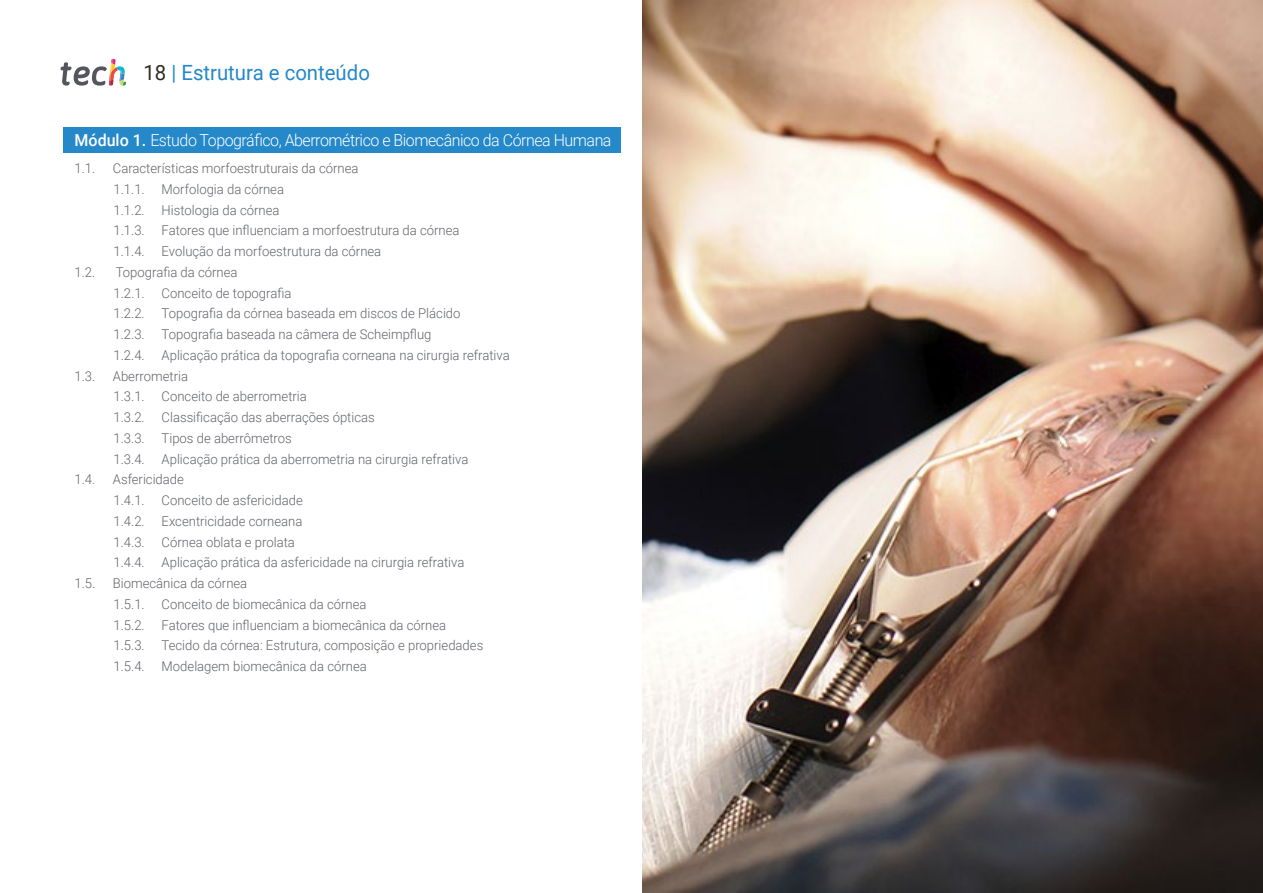
<style>
.page{position:relative;width:1263px;height:893px;background:#fff}
.page>*{position:absolute;margin:0;border:0;box-sizing:border-box;transform-origin:0 0}
.t1{font:21px "Roboto";color:#2488c9}
.t2{font:300 16.5px "Roboto";letter-spacing:-.03em;color:#fff}
.t3{font:300 13.5px/20.7px "Roboto";color:#61646a}
.s1{color:#312e20}
.s2{font-weight:500}
</style>
<div class="page">
<svg style="left:61px;top:59px;width:65px;height:27px"></svg>
<div style="left:64px;top:127px;width:557px;height:25px;background:#2488c9"></div>
<img style="left:642px;top:0;width:621px;height:893px">
<h1 class="t1" style="left:144px;top:57px;width:228px"><span class="s1">18</span> | Estrutura e conteúdo</h1>
<p class="t2" style="left:75px;top:128px;width:538px"><span class="s2">Módulo 1.</span> Estudo Topográfico, Aberrométrico e Biomecânico da Córnea Humana</p>
<p class="t3" style="left:75px;top:157px;width:22px">1.1.</p>
<p class="t3" style="left:113px;top:157px;width:348px">Características morfoestruturais da córnea<br>1.1.1. Morfologia da córnea<br>1.1.2. Histologia da córnea<br>1.1.3. Fatores que influenciam a morfoestrutura da córnea 1.1.4. Evolução da morfoestrutura da córnea</p>
<p class="t3" style="left:75px;top:261px;width:22px">1.2.</p>
<p class="t3" style="left:114px;top:261px;width:398px">Topografia da córnea<br>1.2.1. Conceito de topografia<br>1.2.2. Topografia da córnea baseada em discos de Plácido<br>1.2.3. Topografia baseada na câmera de Scheimpflug<br>1.2.4. Aplicação prática da topografia corneana na cirurgia refrativa</p>
<p class="t3" style="left:75px;top:365px;width:22px">1.3.</p>
<p class="t3" style="left:113px;top:365px;width:357px">Aberrometria<br>1.3.1. Conceito de aberrometria<br>1.3.2. Classificação das aberrações ópticas<br>1.3.3. Tipos de aberrômetros<br>1.3.4. Aplicação prática da aberrometria na cirurgia refrativa</p>
<p class="t3" style="left:75px;top:469px;width:22px">1.4.</p>
<p class="t3" style="left:113px;top:469px;width:353px">Asfericidade<br>1.4.1. Conceito de asfericidade<br>1.4.2. Excentricidade corneana<br>1.4.3. Córnea oblata e prolata<br>1.4.4. Aplicação prática da asfericidade na cirurgia refrativa</p>
<p class="t3" style="left:75px;top:572px;width:22px">1.5.</p>
<p class="t3" style="left:113px;top:572px;width:372px">Biomecânica da córnea<br>1.5.1. Conceito de biomecânica da córnea<br>1.5.2. Fatores que influenciam a biomecânica da córnea<br>1.5.3. Tecido da córnea: Estrutura, composição e propriedades 1.5.4. Modelagem biomecânica da córnea</p>
</div>
